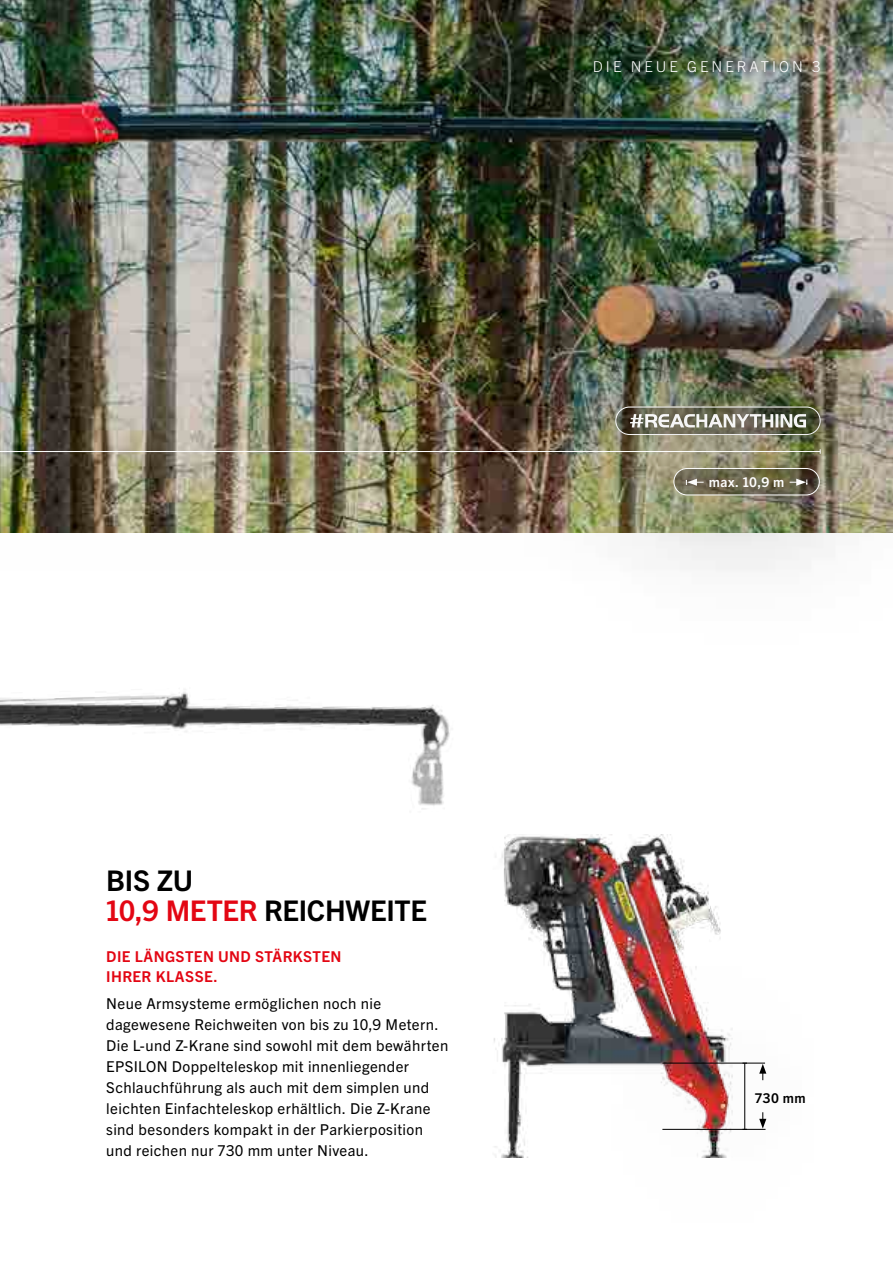
<style>
.page{position:relative;width:893px;height:1263px;background:#fff}
.page>*{position:absolute;margin:0;border:0;box-sizing:border-box;transform-origin:0 0}
.t1{font:700 28.5px/30px "Trade Gothic Next LT Pro";letter-spacing:-.01em;color:#000}
.t2{font:15px/21px "Trade Gothic Next LT Pro";letter-spacing:.025em;color:#000}
.t3{font:700 15px/19.5px "Trade Gothic Next LT Pro";letter-spacing:.025em;color:#e30613}
.t4{font:300 15px "Trade Gothic Next LT Pro";letter-spacing:.2em;color:#fff}
.t5{font:700 13.5px "Trade Gothic Next LT Pro";color:#fff}
.t6{font:700 13.5px "Trade Gothic Next LT Pro";color:#000}
.s1{color:#e30613}
</style>
<div class="page">
<img style="left:0;top:0;width:893px;height:297px">
<div style="left:468px;top:243px;width:425px;height:357px;background:#000;opacity:.5"></div>
<div style="left:492px;top:250px;width:401px;height:341px;background:#000;opacity:.5"></div>
<div style="left:0;top:297px;width:893px;height:308px;background:#000;opacity:.5"></div>
<hr style="left:0;top:451px;width:820px;height:1px;background:#fff">
<img style="left:0;top:599px;width:472px;height:210px">
<img style="left:493px;top:834px;width:228px;height:323px">
<div style="left:564px;top:925px;width:300px;height:276px;background:#000;opacity:.5"></div>
<hr style="left:662px;top:1062px;width:103px;height:1px;background:#000">
<div style="left:587px;top:53px;width:240px;height:27px;background:#000;opacity:.75"></div>
<p class="t4" style="left:593px;top:56px;width:229px">DIE NEUE GENERATION 3</p>
<h1 class="t1" style="left:106px;top:863px;width:322px">BIS ZU<br><span class="s1">10,9 METER</span> REICHWEITE</h1>
<p class="t3" style="left:106px;top:946px;width:237px">DIE LÄNGSTEN UND STÄRKSTEN<br>IHRER KLASSE.</p>
<p class="t2" style="left:106px;top:992px;width:343px">Neue Armsysteme ermöglichen noch nie dagewesene Reichweiten von bis zu 10,9 Metern.<br>Die L-und Z-Krane sind sowohl mit dem bewährten EPSILON Doppelteleskop mit innenliegender Schlauchführung als auch mit dem simplen und leichten Einfachteleskop erhältlich. Die Z-Krane sind besonders kompakt in der Parkierposition und reichen nur 730 mm unter Niveau.</p>
<p class="t5" style="left:709px;top:473px;width:77px">max. 10,9 m</p>
<p class="t6" style="left:755px;top:1088px;width:52px">730 mm</p>
</div>
